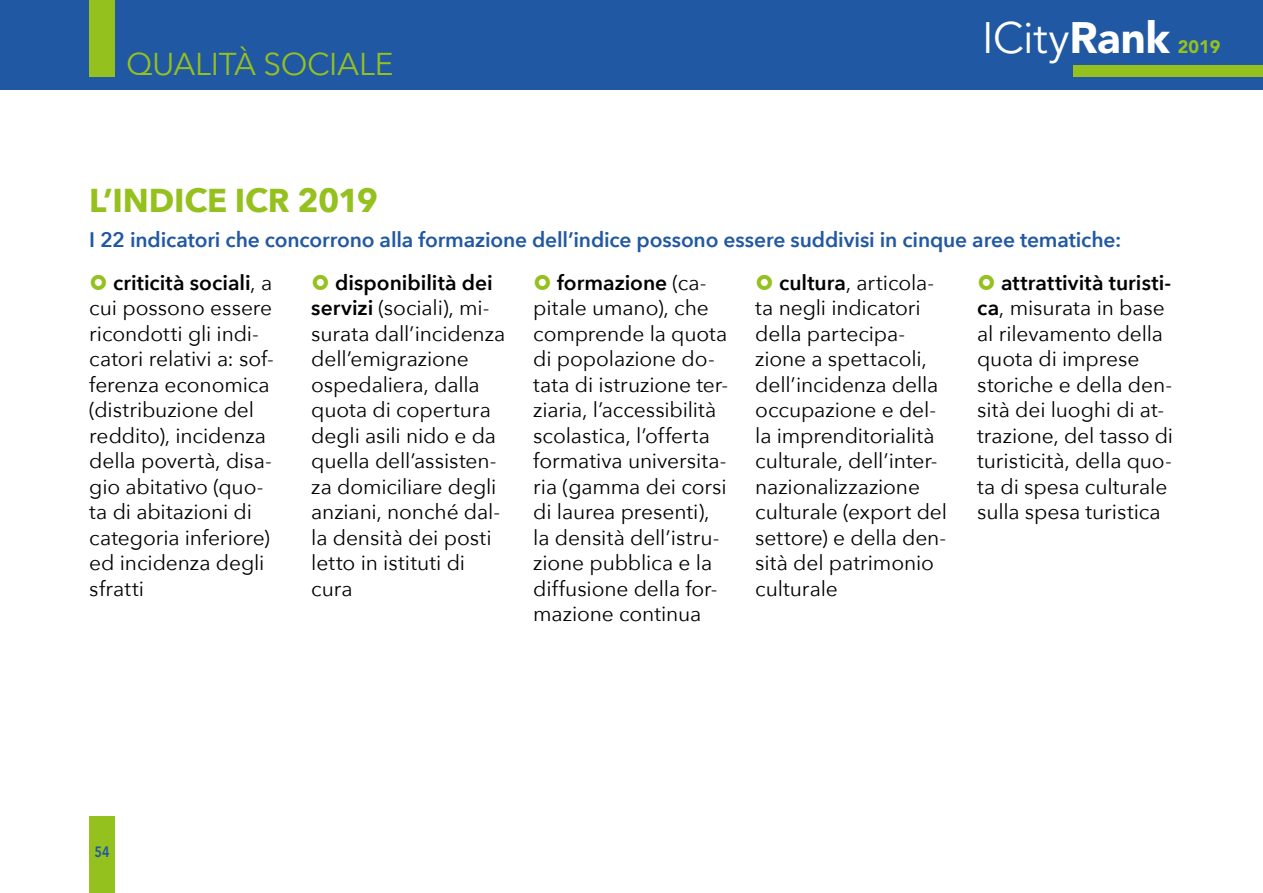
<style>
.page{position:relative;width:1263px;height:893px;background:#fff}
.page>*{position:absolute;margin:0;border:0;box-sizing:border-box;transform-origin:0 0}
.t1{font:43.65px "Avenir LT Std";letter-spacing:-.015em;color:#fff}
.t2{font:700 33px "Avenir Next";letter-spacing:-.01em;color:#95c11f}
.t3{font:31.5px "Avenir Next";letter-spacing:-.01em;color:#95c11f}
.t4{font:21px/25.5px "Avenir Next";letter-spacing:-.005em;color:#000}
.t5{font:600 21px/42.5px "Avenir Next";letter-spacing:-.005em;color:#2158a3}
.t6{font:900 18px "Avenir LT Std";color:#95c11f}
.t7{font:600 15px "Avenir Next Condensed";color:#2158a3}
.s1{font-weight:900}
.s2{color:#000}
.s3{font-weight:400;color:#000}
.s4{font-weight:600}
</style>
<div class="page">
<div style="left:0;top:0;width:1263px;height:89px;background:#2158a3"></div>
<div style="left:89px;top:816px;width:26px;height:77px;background:#95c11f"></div>
<div style="left:89px;top:0;width:26px;height:77px;background:#95c11f"></div>
<div style="left:1073px;top:65px;width:190px;height:12px;background:#95c11f"></div>
<h3 class="t3" style="left:126px;top:38px;width:269px">QUALITÀ SOCIALE</h3>
<h1 class="t1" style="left:982px;top:13px;width:189px">ICity<span class="s1">Rank</span></h1>
<p class="t6" style="left:1178px;top:36px;width:44px">2019</p>
<h2 class="t2" style="left:89px;top:171px;width:290px">L’INDICE ICR 2019</h2>
<p class="t5" style="left:113px;top:218px;width:1010px;text-indent:-24px">I 22 indicatori che concorrono alla formazione dell’indice possono essere suddivisi in cinque aree tematiche: <span class="s2">criticità sociali</span><span class="s3">, a</span></p>
<p class="t4" style="left:89px;top:294px;width:186px">cui possono essere ricondotti gli indi&shy;catori relativi a: sof&shy;ferenza economica (distribuzione del reddito), incidenza della povertà, disa&shy;gio abitativo (quo&shy;ta di abitazioni di categoria inferiore) ed incidenza degli sfratti</p>
<p class="t4" style="left:311px;top:269px;width:196px;text-indent:24px"><span class="s4">disponibilità dei servizi</span> (sociali), mi&shy;surata dall’incidenza dell’emigrazione ospedaliera, dalla quota di copertura degli asili nido e da quella dell’assisten&shy;za domiciliare degli anziani, nonché dal&shy;la densità dei posti letto in istituti di cura</p>
<p class="t4" style="left:533px;top:269px;width:196px;text-indent:24px"><span class="s4">formazione</span> (ca&shy;pitale umano), che comprende la quota di popolazione do&shy;tata di istruzione ter&shy;ziaria, l’accessibilità scolastica, l’offerta formativa universita&shy;ria (gamma dei corsi di laurea presenti), la densità dell’istru&shy;zione pubblica e la diffusione della for&shy;mazione continua</p>
<p class="t4" style="left:755px;top:269px;width:193px;text-indent:24px"><span class="s4">cultura</span>, articola&shy;ta negli indicatori della partecipa&shy;zione a spettacoli, dell’incidenza della occupazione e del&shy;la imprenditorialità culturale, dell’inter&shy;nazionalizzazione culturale (export del settore) e della den&shy;sità del patrimonio culturale</p>
<p class="t4" style="left:977px;top:269px;width:198px;text-indent:24px"><span class="s4">attrattività turisti&shy;ca</span>, misurata in base al rilevamento della quota di imprese storiche e della den&shy;sità dei luoghi di at&shy;trazione, del tasso di turisticità, della quo&shy;ta di spesa culturale sulla spesa turistica</p>
<p class="t7" style="left:95px;top:839px;width:16px">54</p>
</div>
